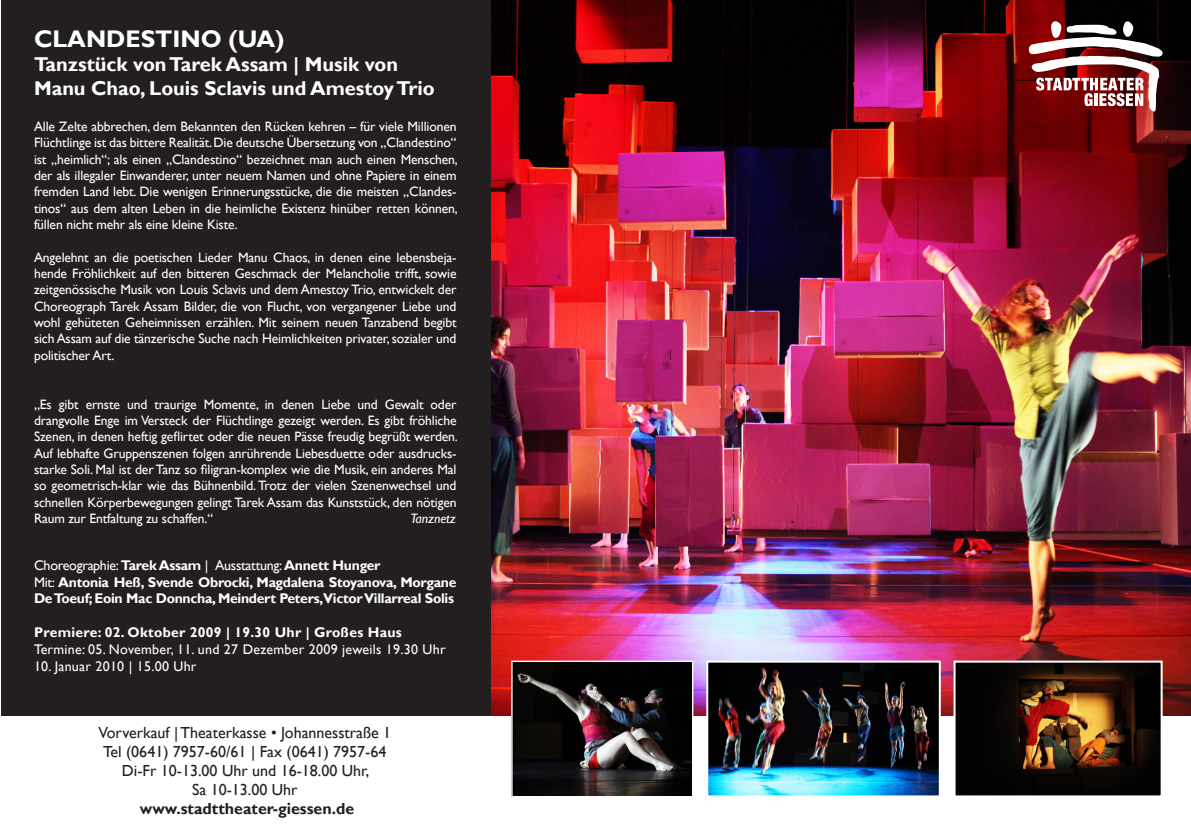
<style>
.page{position:relative;width:1191px;height:840px;background:#fff}
.page>*{position:absolute;margin:0;border:0;box-sizing:border-box;transform-origin:0 0}
.t1{font:700 24px "Gill Sans";color:#fff}
.t2{font:700 20px/24px "Gill Sans";color:#fff}
.t3{font:16px/19.2px "Gill Sans";color:#231f20;text-align:center}
.t4{font:700 16px "Gill Sans";color:#231f20}
.t5{font:700 14px/16.8px "Gill Sans";letter-spacing:-.02em;color:#fff}
.t6{font:14px "Gill Sans";letter-spacing:.02em;color:#fff}
.t7{font:700 14px "Gill Sans";letter-spacing:.02em;color:#fff}
.t8{font:13.6px/16.4px "Gill Sans";letter-spacing:-.01em;color:#fff;text-align:justify}
.t9{font:italic 13.6px "Gill Sans";letter-spacing:-.01em;color:#fff}
.s1{font-weight:400}
</style>
<div class="page">
<img style="left:490px;top:0;width:701px;height:714px">
<div style="left:1px;top:0;width:489px;height:714px;background:#231f20"></div>
<svg style="left:1027px;top:21px;width:136px;height:90px"></svg>
<img style="left:709px;top:663px;width:228px;height:131px">
<div style="left:706px;top:660px;width:234px;height:137px;border:2px solid #fff"></div>
<img style="left:513px;top:662px;width:178px;height:133px">
<div style="left:511px;top:660px;width:182px;height:137px;border:1px solid #fff"></div>
<img style="left:956px;top:663px;width:203px;height:131px">
<div style="left:953px;top:660px;width:209px;height:137px;border:2px solid #fff"></div>
<h1 class="t1" style="left:34px;top:25px;width:252px">CLANDESTINO (UA)</h1>
<h2 class="t2" style="left:34px;top:53px;width:402px">Tanzstück von Tarek Assam | Musik von<br>Manu Chao, Louis Sclavis und Amestoy Trio</h2>
<p class="t8" style="left:34px;top:118px;width:425px">Alle Zelte abbrechen, dem Bekannten den Rücken kehren – für viele Millionen Flüchtlinge ist das bittere Realität. Die deutsche Übersetzung von „Clandestino“ ist „heimlich“; als einen „Clandestino“ bezeichnet man auch einen Menschen, der als illegaler Einwanderer, unter neuem Namen und ohne Papiere in einem fremden Land lebt. Die wenigen Erinnerungsstücke, die die meisten „Clandes&shy;tinos“ aus dem alten Leben in die heimliche Existenz hinüber retten können, füllen nicht mehr als eine kleine Kiste.</p>
<p class="t8" style="left:34px;top:249px;width:424px">Angelehnt an die poetischen Lieder Manu Chaos, in denen eine lebensbeja&shy;hende Fröhlichkeit auf den bitteren Geschmack der Melancholie trifft, sowie zeitgenössische Musik von Louis Sclavis und dem Amestoy Trio, entwickelt der Choreograph Tarek Assam Bilder, die von Flucht, von vergangener Liebe und wohl gehüteten Geheimnissen erzählen. Mit seinem neuen Tanzabend begibt sich Assam auf die tänzerische Suche nach Heimlichkeiten privater, sozialer und politischer Art.</p>
<p class="t8" style="left:34px;top:396px;width:425px">„Es gibt ernste und traurige Momente, in denen Liebe und Gewalt oder drangvolle Enge im Versteck der Flüchtlinge gezeigt werden. Es gibt fröhliche Szenen, in denen heftig geflirtet oder die neuen Pässe freudig begrüßt werden.<br>Auf lebhafte Gruppenszenen folgen anrührende Liebesduette oder ausdrucks&shy;starke Soli. Mal ist der Tanz so filigran-komplex wie die Musik, ein anderes Mal so geometrisch-klar wie das Bühnenbild. Trotz der vielen Szenenwechsel und schnellen Körperbewegungen gelingt Tarek Assam das Kunststück, den nötigen Raum zur Entfaltung zu schaffen.“</p>
<p class="t9" style="left:410px;top:510px;width:47px">Tanznetz</p>
<p class="t5" style="left:34px;top:556px;width:424px"><span class="s1">Choreographie:</span> Tarek Assam <span class="s1">| Ausstattung:</span> Annett Hunger<br><span class="s1">Mit:</span> Antonia Heß, Svende Obrocki, Magdalena Stoyanova, Morgane<br>De Toeuf; Eoin Mac Donncha, Meindert Peters,Victor Villarreal Solis</p>
<p class="t7" style="left:34px;top:623px;width:369px">Premiere: 02. Oktober 2009 | 19.30 Uhr | Großes Haus</p>
<p class="t6" style="left:34px;top:640px;width:413px">Termine: 05. November, 11. und 27 Dezember 2009 jeweils 19.30 Uhr</p>
<p class="t6" style="left:34px;top:657px;width:164px">10. Januar 2010 | 15.00 Uhr</p>
<p class="t3" style="left:99px;top:722px;width:294px">Vorverkauf | Theaterkasse • Johannesstraße 1<br>Tel (0641) 7957-60/61 | Fax (0641) 7957-64<br>Di-Fr 10-13.00 Uhr und 16-18.00 Uhr,<br>Sa 10-13.00 Uhr</p>
<p class="t4" style="left:140px;top:799px;width:216px">www.stadttheater-giessen.de</p>
</div>
